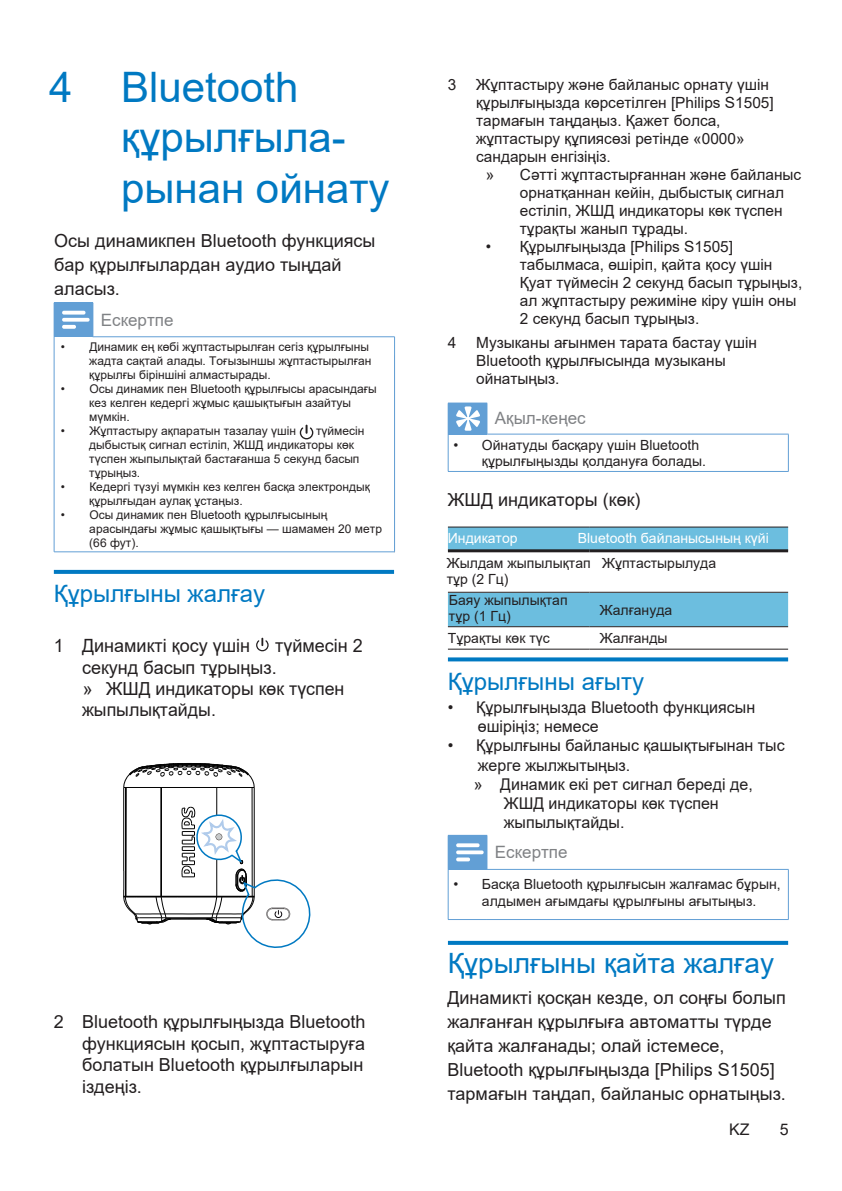
<style>
.page{position:relative;width:842px;height:1191px;background:#fff}
.page>*{position:absolute;margin:0;border:0;box-sizing:border-box;transform-origin:0 0}
.t1{font:42px/50.4px "Arial";color:#0079c2}
.t2{font:28px "Arial";color:#0079c2}
.t3{font:24px "Arial";color:#0079c2}
.t4{font:18.2px/21.6px "Arial";color:#231f20}
.t5{font:18px/24px "Arial";color:#231f20}
.t6{font:17px "Arial";color:#808285}
.t7{font:16.2px/19.2px "Arial";color:#231f20}
.t8{font:16px "Arial";color:#231f20}
.t9{font:15.4px/18px "Arial";color:#231f20}
.t10{font:14px/16px "Arial";color:#231f20}
.t11{font:14px "Arial";color:#fff}
.t12{font:12px/14px "Arial";color:#231f20}
.s1{font-size:15.6px}
</style>
<div class="page">
<svg style="left:256px;top:637px;width:13px;height:14px"></svg>
<svg style="left:54px;top:570px;width:340px;height:4px"></svg>
<div style="left:54px;top:303px;width:39px;height:34px;background:#629fd5"></div>
<hr style="left:54px;top:337px;width:1px;height:215px;background:#629fd5">
<hr style="left:54px;top:551px;width:341px;height:1px;background:#629fd5">
<hr style="left:54px;top:302px;width:39px;height:1px;background:#629fd5">
<hr style="left:93px;top:303px;width:1px;height:33px;background:#629fd5">
<hr style="left:93px;top:336px;width:302px;height:1px;background:#629fd5">
<svg style="left:62px;top:311px;width:28px;height:18px"></svg>
<svg style="left:448px;top:657px;width:340px;height:4px"></svg>
<div style="left:448px;top:403px;width:39px;height:31px;background:#629fd5"></div>
<hr style="left:448px;top:434px;width:1px;height:37px;background:#629fd5">
<hr style="left:788px;top:434px;width:1px;height:37px;background:#629fd5">
<hr style="left:448px;top:471px;width:39px;height:1px;background:#629fd5">
<hr style="left:487px;top:471px;width:302px;height:1px;background:#629fd5">
<hr style="left:487px;top:403px;width:1px;height:31px;background:#629fd5">
<hr style="left:487px;top:434px;width:302px;height:1px;background:#629fd5">
<svg style="left:456px;top:406px;width:24px;height:25px"></svg>
<div style="left:448px;top:527px;width:340px;height:22px;background:#6cbedf"></div>
<div style="left:448px;top:593px;width:340px;height:33px;background:#6cbedf"></div>
<hr style="left:448px;top:526px;width:142px;height:1px;background:#231f20">
<hr style="left:590px;top:526px;width:198px;height:1px;background:#231f20">
<hr style="left:448px;top:592px;width:142px;height:1px;background:#231f20">
<hr style="left:590px;top:592px;width:198px;height:1px;background:#231f20">
<hr style="left:448px;top:626px;width:142px;height:1px;background:#231f20">
<hr style="left:590px;top:626px;width:198px;height:1px;background:#231f20">
<hr style="left:448px;top:648px;width:142px;height:1px;background:#231f20">
<hr style="left:590px;top:648px;width:198px;height:1px;background:#231f20">
<hr style="left:448px;top:549px;width:142px;height:3px;background:#231f20">
<hr style="left:590px;top:549px;width:198px;height:3px;background:#231f20">
<div style="left:448px;top:835px;width:39px;height:34px;background:#629fd5"></div>
<hr style="left:448px;top:869px;width:1px;height:50px;background:#629fd5">
<hr style="left:788px;top:869px;width:1px;height:50px;background:#629fd5">
<hr style="left:448px;top:919px;width:39px;height:1px;background:#629fd5">
<hr style="left:487px;top:919px;width:302px;height:1px;background:#629fd5">
<hr style="left:487px;top:835px;width:1px;height:34px;background:#629fd5">
<hr style="left:487px;top:869px;width:302px;height:1px;background:#629fd5">
<svg style="left:456px;top:843px;width:28px;height:18px"></svg>
<svg style="left:448px;top:941px;width:340px;height:4px"></svg>
<hr style="left:394px;top:337px;width:1px;height:215px;background:#629fd5">
<svg style="left:123px;top:763px;width:188px;height:185px"></svg>
<svg style="left:300px;top:425px;width:13px;height:14px"></svg>
<h1 class="t1" style="left:121px;top:62px;width:270px;text-indent:-72px">4 Bluetooth құрылғыла&shy;рынан ойнату</h1>
<p class="t5" style="left:54px;top:228px;width:323px">Осы динамикпен Bluetooth функциясы бар құрылғылардан аудио тыңдай аласыз.</p>
<p class="t6" style="left:101px;top:308px;width:74px">Ескертпе</p>
<p class="t12" style="left:89px;top:339px;width:284px;text-indent:-28px">• Динамик ең көбі жұптастырылған сегіз құрылғыны жадта сақтай алады. Тоғызыншы жұптастырылған құрылғы біріншіні алмастырады.</p>
<p class="t12" style="left:89px;top:381px;width:289px;text-indent:-28px">• Осы динамик пен Bluetooth құрылғысы арасындағы кез келген кедергі жұмыс қашықтығын азайтуы мүмкін.</p>
<p class="t12" style="left:61px;top:424px;width:237px">• Жұптастыру ақпаратын тазалау үшін</p>
<p class="t12" style="left:89px;top:424px;width:277px;text-indent:227px">түймесін дыбыстық сигнал естіліп, ЖШД индикаторы көк түспен жыпылықтай бастағанша 5 секунд басып тұрыңыз.</p>
<p class="t12" style="left:89px;top:480px;width:282px;text-indent:-28px">• Кедергі түзуі мүмкін кез келген басқа электрондық құрылғыдан аулақ ұстаңыз.</p>
<p class="t12" style="left:89px;top:508px;width:294px;text-indent:-28px">• Осы динамик пен Bluetooth құрылғысының арасындағы жұмыс қашықтығы — шамамен 20 метр (66 фут).</p>
<h3 class="t3" style="left:54px;top:577px;width:213px">Құрылғыны жалғау</h3>
<p class="t4" style="left:54px;top:634px;width:198px">1 Динамикті қосу үшін</p>
<p class="t4" style="left:82px;top:634px;width:282px;text-indent:193px">түймесін 2 секунд басып тұрыңыз.</p>
<p class="t5" style="left:82px;top:678px;width:264px;line-height:21.4px">» ЖШД индикаторы көк түспен жыпылықтайды.</p>
<p class="t5" style="left:82px;top:1010px;width:285px;line-height:21.6px;text-indent:-28px">2 Bluetooth құрылғыңызда Bluetooth функциясын қосып, жұптастыруға болатын Bluetooth құрылғыларын іздеңіз.</p>
<p class="t9" style="left:448px;top:75px;width:10px">3</p>
<p class="t9" style="left:476px;top:75px;width:299px">Жұптастыру жəне байланыс орнату үшін құрылғыңызда көрсетілген [Philips S1505] тармағын таңдаңыз. Қажет болса, жұптастыру құпиясөзі ретінде «0000» сандарын енгізіңіз.</p>
<p class="t9" style="left:520px;top:165px;width:283px;text-indent:-34px">» Сəтті жұптастырғаннан жəне байланыс орнатқаннан кейін, дыбыстық сигнал естіліп, ЖШД индикаторы көк түспен тұрақты жанып тұрады.</p>
<p class="t9" style="left:520px;top:237px;width:284px;text-indent:-34px"><span class="s1">•</span> Құрылғыңызда [Philips S1505] табылмаса, өшіріп, қайта қосу үшін Қуат түймесін 2 секунд басып тұрыңыз, ал жұптастыру режиміне кіру үшін оны 2 секунд басып тұрыңыз.</p>
<p class="t9" style="left:448px;top:333px;width:10px">4</p>
<p class="t9" style="left:476px;top:333px;width:282px">Музыканы ағынмен тарата бастау үшін<br>Bluetooth құрылғысында музыканы ойнатыңыз.</p>
<p class="t6" style="left:495px;top:407px;width:92px">Ақыл-кеңес</p>
<p class="t10" style="left:482px;top:437px;width:226px;text-indent:-28px">• Ойнатуды басқару үшін Bluetooth құрылғыңызды қолдануға болады.</p>
<p class="t5" style="left:448px;top:488px;width:194px">ЖШД индикаторы (көк)</p>
<p class="t11" style="left:448px;top:528px;width:71px">Индикатор</p>
<p class="t11" style="left:578px;top:528px;width:192px">Bluetooth байланысының күйі</p>
<p class="t10" style="left:602px;top:555px;width:116px">Жұптастырылуда</p>
<p class="t10" style="left:600px;top:601px;width:74px">Жалғануда</p>
<p class="t10" style="left:448px;top:630px;width:103px">Тұрақты көк түс</p>
<p class="t10" style="left:600px;top:630px;width:69px">Жалғанды</p>
<h3 class="t3" style="left:448px;top:665px;width:198px">Құрылғыны ағыту</h3>
<p class="t10" style="left:447px;top:554px;width:145px;line-height:16.8px">Жылдам жыпылықтап тұр (2 Гц)</p>
<p class="t10" style="left:449px;top:591px;width:120px">Баяу жыпылықтап тұр (1 Гц)</p>
<p class="t7" style="left:478px;top:697px;width:279px;text-indent:-30px">• Құрылғыңызда Bluetooth функциясын өшіріңіз; немесе</p>
<p class="t7" style="left:448px;top:736px;width:338px">• Құрылғыны байланыс қашықтығынан тыс</p>
<p class="t7" style="left:478px;top:755px;width:154px">жерге жылжытыңыз.</p>
<p class="t7" style="left:474px;top:774px;width:280px">» Динамик екі рет сигнал береді де,</p>
<p class="t7" style="left:504px;top:793px;width:216px">ЖШД индикаторы көк түспен</p>
<p class="t7" style="left:504px;top:813px;width:122px">жыпылықтайды.</p>
<p class="t6" style="left:495px;top:840px;width:74px">Ескертпе</p>
<p class="t10" style="left:454px;top:875px;width:329px;line-height:17px;text-align:center">• Басқа Bluetooth құрылғысын жалғамас бұрын, алдымен ағымдағы құрылғыны ағытыңыз.</p>
<h2 class="t2" style="left:448px;top:944px;width:328px">Құрылғыны қайта жалғау</h2>
<p class="t5" style="left:447px;top:985px;width:340px">Динамикті қосқан кезде, ол соңғы болып жалғанған құрылғыға автоматты түрде қайта жалғанады; олай істемесе, Bluetooth құрылғыңызда [Philips S1505] тармағын таңдап, байланыс орнатыңыз.</p>
<p class="t8" style="left:729px;top:1118px;width:22px">KZ</p>
<p class="t8" style="left:780px;top:1118px;width:10px">5</p>
</div>
